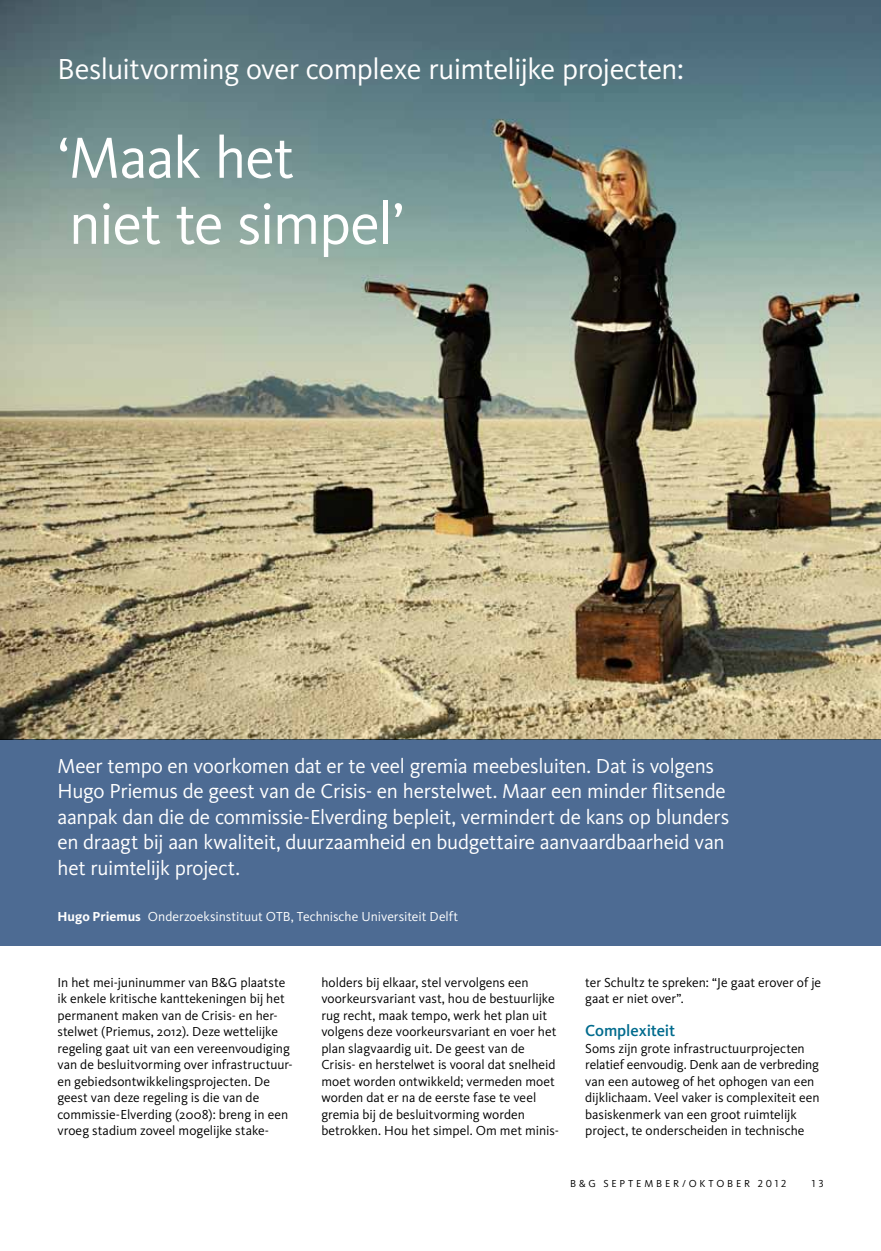
<style>
.page{position:relative;width:881px;height:1251px;background:#fff}
.page>*{position:absolute;margin:0;border:0;box-sizing:border-box;transform-origin:0 0}
.t1{font:60px/66px "Kievit";letter-spacing:-.025em;color:#fff}
.t2{font:30px "Kievit";letter-spacing:-.02em;color:#fff}
.t3{font:21px/25.5px "Kievit";letter-spacing:-.015em;color:#fff}
.t4{font:500 16.5px "Kievit";letter-spacing:-.01em;color:#006b8d}
.t5{font:13.5px/16.5px "Kievit";letter-spacing:-.005em;color:#000}
.t6{font:13.5px "Kievit";letter-spacing:-.005em;color:#fff}
.t7{font:10.5px "Kievit";letter-spacing:.27em;color:#000}
.t8{font:10.5px "Kievit Regular SC";color:#000}
.s1{font-weight:700}
.s2{font-family:"Kievit Regular SC"}
</style>
<div class="page">
<img style="left:0;top:0;width:880px;height:739px">
<div style="left:0;top:739px;width:880px;height:206px;background:#4d6b93"></div>
<h2 class="t2" style="left:57px;top:50px;width:627px">Besluitvorming over complexe ruimtelijke projecten:</h2>
<h1 class="t1" style="left:57px;top:124px;width:348px">‘ Maak het<br>niet te simpel’</h1>
<p class="t3" style="left:57px;top:752px;width:673px">Meer tempo en voorkomen dat er te veel gremia meebesluiten. Dat is volgens Hugo Priemus de geest van de Crisis- en herstelwet. Maar een minder flitsende aanpak dan die de commissie-Elverding bepleit, vermindert de kans op blunders en draagt bij aan kwaliteit, duurzaamheid en budgettaire aanvaardbaarheid van het ruimtelijk project.</p>
<p class="t6" style="left:57px;top:907px;width:402px"><span class="s1">Hugo Priemus</span> O nderzoeksinstituut OTB, Technische Universiteit Delft</p>
<p class="t5" style="left:57px;top:973px;width:237px">In het mei-juninummer van B&amp;G plaatste ik enkele kritische kanttekeningen bij het permanent maken van de Crisis- en her&shy;stelwet (Priemus, 2012). Deze wettelijke regeling gaat uit van een vereenvoudiging van de besluitvorming over infrastructuur&shy;en gebiedsontwikkelingsprojecten. De geest van deze regeling is die van de commissie-Elverding (2008): breng in een vroeg stadium zoveel mogelijke stake-</p>
<p class="t5" style="left:585px;top:973px;width:237px">ter Schultz te spreken: “Je gaat erover of je gaat er niet over”.</p>
<p class="t5" style="left:321px;top:973px;width:239px">holders bij elkaar, stel vervolgens een voorkeursvariant vast, hou de bestuurlijke rug recht, maak tempo, werk het plan uit volgens deze voorkeursvariant en voer het plan slagvaardig uit. De geest van de Crisis- en herstelwet is vooral dat snelheid moet worden ontwikkeld; vermeden moet worden dat er na de eerste fase te veel gremia bij de besluitvorming worden betrokken. Hou het simpel. Om met minis-</p>
<p class="t4" style="left:585px;top:1020px;width:91px">Complexiteit</p>
<p class="t5" style="left:585px;top:1039px;width:236px">Soms zijn grote infrastructuurprojecten relatief eenvoudig. Denk aan de verbreding van een autoweg of het ophogen van een dijklichaam. Veel vaker is complexiteit een basiskenmerk van een groot ruimtelijk project, te onderscheiden in technische</p>
<p class="t7" style="left:570px;top:1176px;width:217px">B&amp;G Septemb er/oktob er <span class="s2">2012</span></p>
<p class="t8" style="left:811px;top:1176px;width:13px">1 3</p>
</div>
